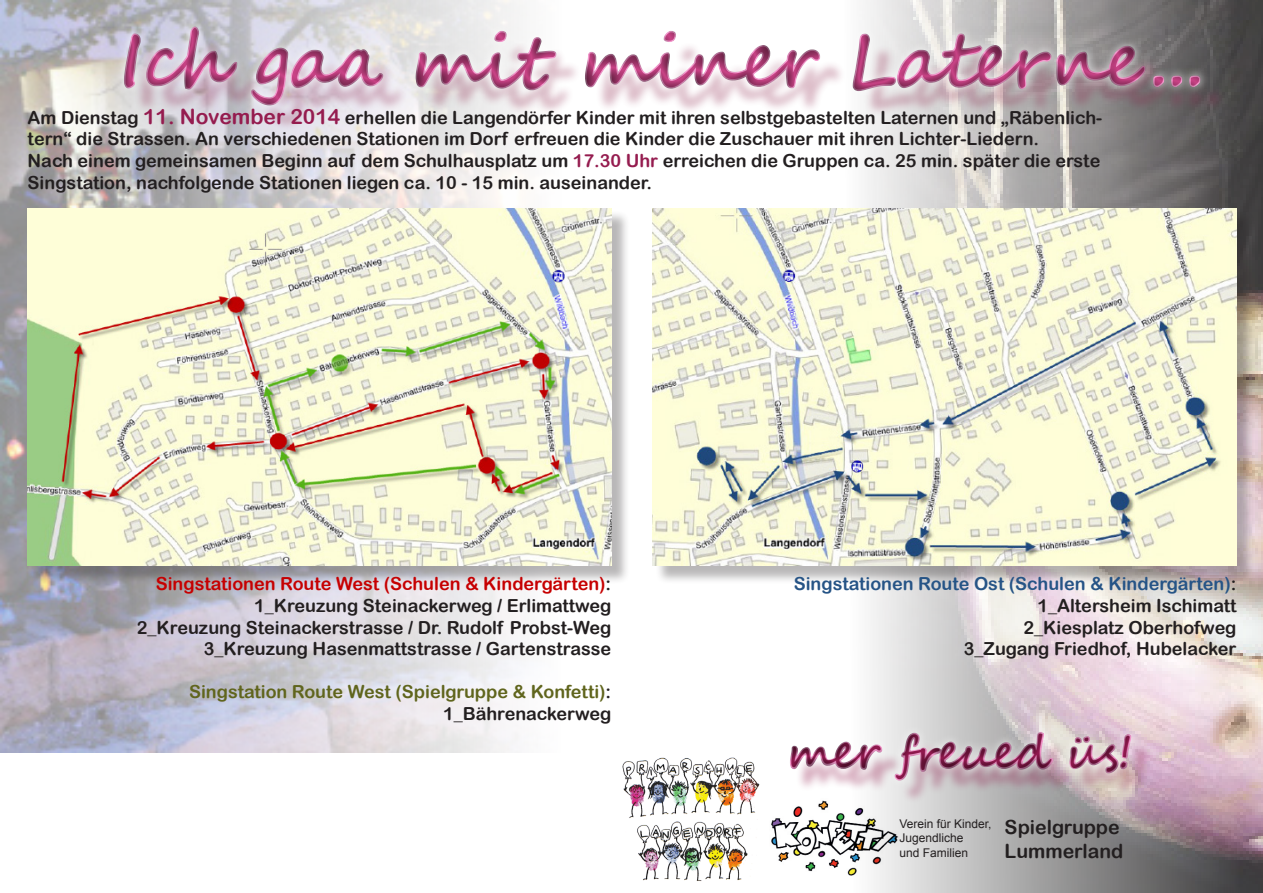
<style>
.page{position:relative;width:1263px;height:893px;background:#fff}
.page>*{position:absolute;margin:0;border:0;box-sizing:border-box;transform-origin:0 0}
.t1{font:72px "Segoe Script";color:#c94386}
.t2{font:45px "Segoe Script";color:#92194f}
.t3{font:19.5px "Arial Rounded MT Bold";color:#231f20}
.t4{font:18px/21.6px "Arial Rounded MT Bold";color:#231f20}
.t5{font:18px "Arial Rounded MT Bold";color:#c60001}
.t6{font:18px "Arial Rounded MT Bold";color:#265486}
.t7{font:18px "Arial Rounded MT Bold";color:#60651d}
.t8{font:12px "Arial";color:#231f20}
.s1{font-size:21px;color:#951c4f}
.s2{color:#951c4f}
.s3{color:#231f20}
</style>
<div class="page">
<img style="left:864px;top:0;width:399px;height:893px">
<img style="left:0;top:0;width:523px;height:753px">
<div style="left:30px;top:211px;width:600px;height:373px;background:#231f20;opacity:.32"></div>
<img style="left:28px;top:208px;width:583px;height:358px">
<div style="left:655px;top:211px;width:600px;height:373px;background:#231f20;opacity:.32"></div>
<img style="left:653px;top:208px;width:583px;height:358px">
<div style="left:134px;top:37px;width:1092px;height:94px;background:#8f274e;opacity:.31"></div>
<svg style="left:249px;top:123px;width:137px;height:19px;background:#e7e5eb"></svg>
<svg style="left:414px;top:123px;width:145px;height:19px"></svg>
<svg style="left:583px;top:123px;width:240px;height:8px"></svg>
<div style="left:106px;top:10px;width:1111px;height:113px;background:#231f20;opacity:.7"></div>
<img style="left:771px;top:804px;width:128px;height:73px">
<div style="left:796px;top:741px;width:357px;height:63px;background:#91194b;opacity:.37"></div>
<svg style="left:892px;top:708px;width:163px;height:6px"></svg>
<div style="left:774px;top:714px;width:372px;height:84px;background:#231f20;opacity:.75"></div>
<img style="left:622px;top:757px;width:138px;height:124px">
<h1 class="t1" style="left:120px;top:3px;width:1085px">Ich gaa mit miner Laterne...</h1>
<p class="t4" style="left:28px;top:106px;width:1076px">Am Dienstag <span class="s1">11. November 2014</span> erhellen die Langendörfer Kinder mit ihren selbstgebastelten Laternen und „Räbenlich&shy;tern“ die Strassen. An verschiedenen Stationen im Dorf erfreuen die Kinder die Zuschauer mit ihren Lichter-Liedern.</p>
<p class="t4" style="left:28px;top:149px;width:1074px">Nach einem gemeinsamen Beginn auf dem Schulhausplatz um <span class="s2">17.30 Uhr</span> erreichen die Gruppen ca. 25 min. später die erste<br>Singstation, nachfolgende Stationen liegen ca. 10 - 15 min. auseinander.</p>
<p class="t5" style="left:156px;top:573px;width:457px">Singstationen Route West (Schulen &amp; Kindergärten)<span class="s3">:</span></p>
<p class="t4" style="left:254px;top:594px;width:359px">1_Kreuzung Steinackerweg / Erlimattweg</p>
<p class="t4" style="left:137px;top:616px;width:476px">2_Kreuzung Steinackerstrasse / Dr. Rudolf Probst-Weg</p>
<p class="t4" style="left:204px;top:638px;width:409px">3_Kreuzung Hasenmattstrasse / Gartenstrasse</p>
<p class="t7" style="left:189px;top:681px;width:424px">Singstation Route West (Spielgruppe &amp; Konfetti)<span class="s3">:</span></p>
<p class="t4" style="left:443px;top:702px;width:170px">1_Bährenackerweg</p>
<p class="t6" style="left:794px;top:573px;width:444px">Singstationen Route Ost (Schulen &amp; Kindergärten)<span class="s3">:</span></p>
<p class="t4" style="left:1037px;top:594px;width:200px">1_Altersheim Ischimatt</p>
<p class="t4" style="left:1023px;top:616px;width:214px">2_Kiesplatz Oberhofweg</p>
<p class="t4" style="left:964px;top:638px;width:274px">3_Zugang Friedhof, Hubelacker</p>
<h2 class="t2" style="left:787px;top:716px;width:348px">mer freued üs!</h2>
<p class="t8" style="left:899px;top:816px;width:94px">Verein für Kinder,</p>
<p class="t8" style="left:899px;top:830px;width:66px">Jugendliche</p>
<p class="t8" style="left:899px;top:845px;width:70px">und Familien</p>
<p class="t3" style="left:1005px;top:816px;width:117px">Spielgruppe</p>
<p class="t3" style="left:1005px;top:839px;width:120px">Lummerland</p>
</div>
